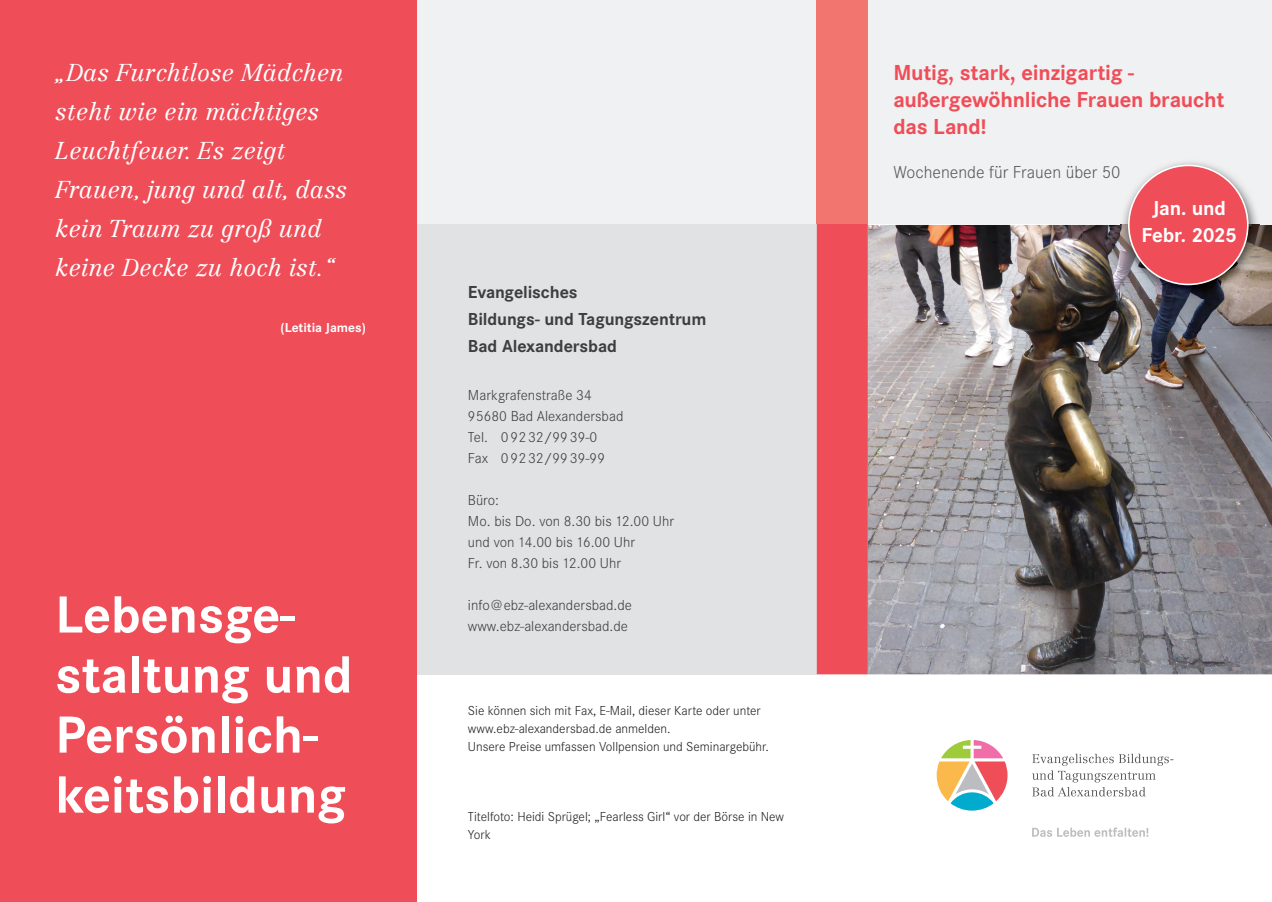
<style>
.page{position:relative;width:1272px;height:902px;background:#fff}
.page>*{position:absolute;margin:0;border:0;box-sizing:border-box;transform-origin:0 0}
.t1{font:700 54px/60px "Corporate S";color:#fff}
.t2{font:italic 300 24px/39px "Centennial LT Std";color:#fff}
.t3{font:700 22.5px/27px "Corporate S";letter-spacing:-.01em;color:#ef4d58}
.t4{font:700 21px/27px "Corporate S";letter-spacing:-.01em;color:#fff;text-align:center}
.t5{font:700 18px/27px "Corporate S";letter-spacing:-.005em;color:#3e3e3f}
.t6{font:300 18px "Corporate S";color:#57585a}
.t7{font:300 15px/21px "Corporate S";color:#3e3e3f}
.t8{font:300 13.5px/18px "Corporate S";color:#231f20}
.t9{font:700 13.5px "Corporate S";color:#fff}
</style>
<div class="page">
<img style="left:867px;top:225px;width:404px;height:449px">
<div style="left:867px;top:0;width:404px;height:224px;background:#f0f1f2"></div>
<div style="left:417px;top:0;width:399px;height:224px;background:#f0f1f2"></div>
<div style="left:417px;top:224px;width:399px;height:450px;background:#e1e2e4"></div>
<div style="left:816px;top:224px;width:51px;height:450px;background:#ef4d58"></div>
<div style="left:816px;top:0;width:51px;height:224px;background:#f27570"></div>
<div style="left:0;top:0;width:417px;height:901px;background:#ef4d58"></div>
<svg style="left:936px;top:740px;width:71px;height:70px"></svg>
<svg style="left:1032px;top:753px;width:141px;height:43px"></svg>
<svg style="left:1032px;top:827px;width:116px;height:9px"></svg>
<img style="left:1120px;top:162px;width:139px;height:136px">
<svg style="left:1127px;top:165px;width:121px;height:120px;background:#e26971"></svg>
<h2 class="t2" style="left:55px;top:53px;width:293px">„Das Furchtlose Mädchen steht wie ein mächtiges<br>Leuchtfeuer. Es zeigt<br>Frauen, jung und alt, dass kein Traum zu groß und keine Decke zu hoch ist.“</h2>
<p class="t9" style="left:280px;top:320px;width:87px">(Letitia James)</p>
<h1 class="t1" style="left:55px;top:585px;width:299px">Lebensge&shy;staltung und<br>Persönlich&shy;keitsbildung</h1>
<p class="t5" style="left:468px;top:279px;width:240px">Evangelisches<br>Bildungs- und Tagungszentrum<br>Bad Alexandersbad</p>
<p class="t7" style="left:468px;top:385px;width:157px">Markgrafenstraße 34<br>95680 Bad Alexandersbad<br>Tel. 0 92 32/99 39-0<br>Fax 0 92 32/99 39-99</p>
<p class="t7" style="left:468px;top:490px;width:207px">Büro:<br>Mo. bis Do. von 8.30 bis 12.00 Uhr und von 14.00 bis 16.00 Uhr<br>Fr. von 8.30 bis 12.00 Uhr</p>
<p class="t7" style="left:468px;top:595px;width:165px">info@ebz-alexandersbad.de www.ebz-alexandersbad.de</p>
<p class="t8" style="left:468px;top:702px;width:302px">Sie können sich mit Fax, E-Mail, dieser Karte oder unter www.ebz-alexandersbad.de anmelden.<br>Unsere Preise umfassen Vollpension und Seminargebühr.</p>
<p class="t8" style="left:468px;top:808px;width:318px">Titelfoto: Heidi Sprügel; „Fearless Girl“ vor der Börse in New<br>York</p>
<h3 class="t3" style="left:893px;top:59px;width:332px">Mutig, stark, einzigartig - außergewöhnliche Frauen braucht das Land!</h3>
<p class="t6" style="left:893px;top:162px;width:229px">Wochenende für Frauen über 50</p>
<h3 class="t4" style="left:1141px;top:195px;width:97px">Jan. und<br>Febr. 2025</h3>
</div>
